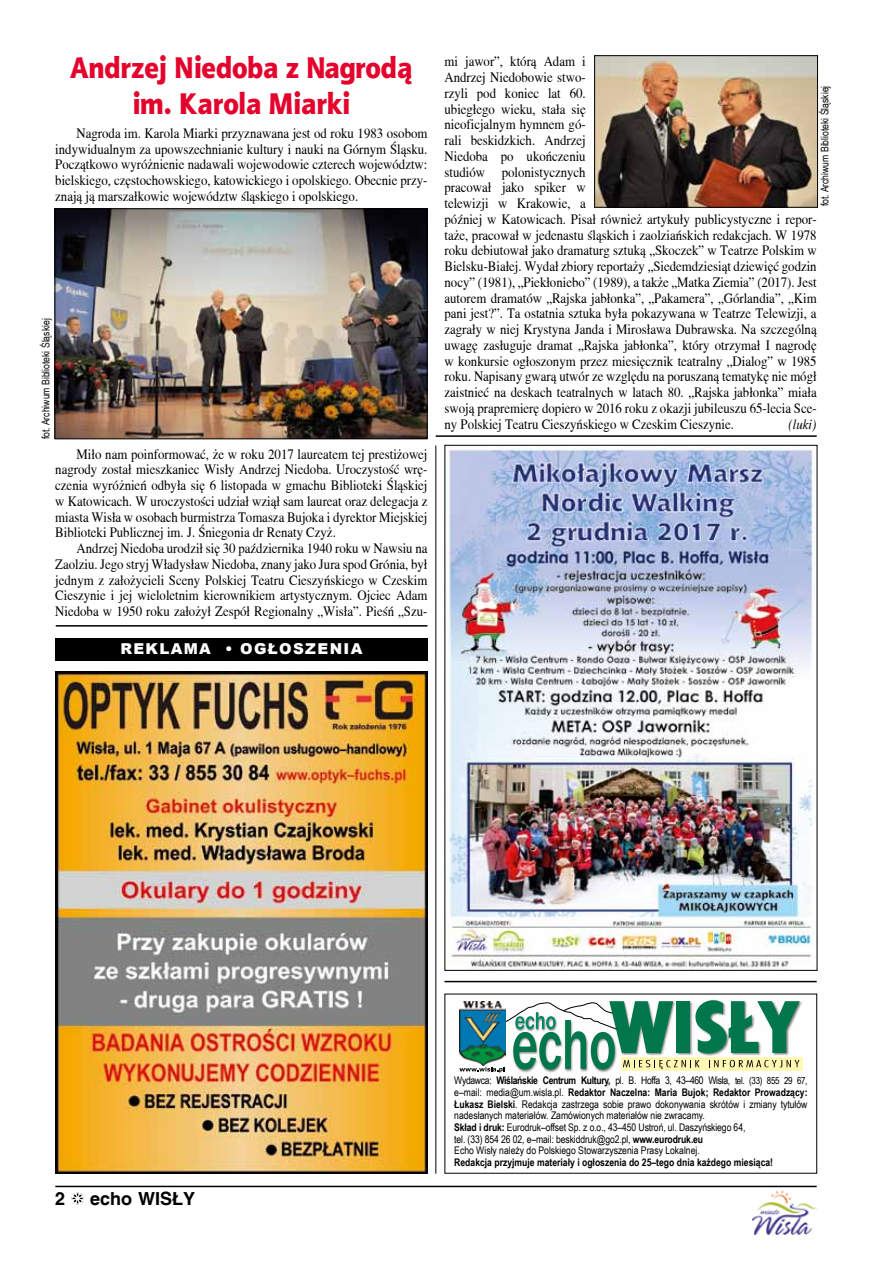
<style>
.page{position:relative;width:872px;height:1263px;background:#fff}
.page>*{position:absolute;margin:0;border:0;box-sizing:border-box;transform-origin:0 0}
.t1{font:30px/36px "Aerton TTEFN Black";color:#e4032c;text-align:center;scale:.9 1}
.t2{font:700 18px "Switzerland";color:#000}
.t3{font:900 15px "Arial";letter-spacing:.09em;color:#fff}
.t4{font:14.25px/15.8px "Toronto";color:#000;text-align:justify;scale:.9 1}
.t5{font:italic 14.25px "Toronto";color:#000;scale:.9 1}
.t6{font:10.5px/11.7px "Arial Narrow";color:#000}
.t7{font:700 10.5px "Arial Narrow";color:#000}
.s1{font-weight:700}
.s2{font-size:9.75px}
</style>
<div class="page">
<svg style="left:71px;top:1192px;width:13px;height:13px"></svg>
<hr style="left:55px;top:1186px;width:761px;height:1px;background:#000">
<div style="left:55px;top:638px;width:372px;height:22px;background:#000"></div>
<img style="left:753px;top:1191px;width:63px;height:43px">
<svg style="left:459px;top:999px;width:340px;height:73px"></svg>
<img style="left:459px;top:1001px;width:46px;height:64px">
<img style="left:55px;top:672px;width:372px;height:502px">
<hr style="left:56px;top:625px;width:371px;height:2px;background:#000">
<hr style="left:444px;top:981px;width:372px;height:1px;background:#000">
<hr style="left:435px;top:445px;width:1px;height:729px;background:#000">
<img style="left:446px;top:448px;width:369px;height:521px">
<hr style="left:436px;top:435px;width:380px;height:2px;background:#000">
<img style="left:57px;top:210px;width:368px;height:227px">
<div style="left:55px;top:208px;width:372px;height:231px;border:1px solid #000"></div>
<img style="left:596px;top:57px;width:220px;height:149px">
<div style="left:594px;top:55px;width:224px;height:153px;border:1px solid #000"></div>
<h1 class="t1" style="left:70px;top:49px;width:382px">Andrzej Niedoba z Nagrodą im. Karola Miarki</h1>
<p class="t4" style="left:55px;top:125px;width:415px;text-indent:21px">Nagroda im. Karola Miarki przyznawana jest od roku 1983 osobom indywidualnym za upowszechnianie kultury i nauki na Górnym Śląsku.<br>Początkowo wyróżnienie nadawali wojewodowie czterech województw: bielskiego, częstochowskiego, katowickiego i opolskiego. Obecnie przy&shy;znają ją marszałkowie województw śląskiego i opolskiego.</p>
<p class="t6" style="left:40px;top:439px;width:122px;rotate:-90deg">fot. Archiwum Biblioteki Śląskiej</p>
<p class="t4" style="left:55px;top:446px;width:415px;text-indent:21px">Miło nam poinformować, że w roku 2017 laureatem tej prestiżowej nagrody został mieszkaniec Wisły Andrzej Niedoba. Uroczystość wrę&shy;czenia wyróżnień odbyła się 6 listopada w gmachu Biblioteki Śląskiej w Katowicach. W uroczystości udział wziął sam laureat oraz delegacja z miasta Wisła w osobach burmistrza Tomasza Bujoka i dyrektor Miejskiej Biblioteki Publicznej im. J. Śniegonia dr Renaty Czyż.</p>
<p class="t4" style="left:55px;top:540px;width:415px;text-indent:21px">Andrzej Niedoba urodził się 30 października 1940 roku w Nawsiu na Zaolziu. Jego stryj Władysław Niedoba, znany jako Jura spod Grónia, był jednym z założycieli Sceny Polskiej Teatru Cieszyńskiego w Czeskim Cieszynie i jej wieloletnim kierownikiem artystycznym. Ojciec Adam Niedoba w 1950 roku założył Zespół Regionalny „Wisła”. Pieśń „Szu-</p>
<p class="t3" style="left:120px;top:638px;width:243px">REKLAMA • OGŁOSZENIA</p>
<p class="t4" style="left:444px;top:54px;width:415px;text-align:left">mi jawor”, którą Adam i<br>Andrzej Niedobowie stwo-<br>rzyli pod koniec lat 60.<br>ubiegłego wieku, stała się<br>nieoficjalnym hymnem gó-<br>rali beskidzkich. Andrzej<br>Niedoba po ukończeniu<br>studiów polonistycznych<br>pracował jako spiker w<br>telewizji w Krakowie, a<br>później w Katowicach. Pisał również artykuły publicystyczne i repor&shy;taże, pracował w jedenastu śląskich i zaolziańskich redakcjach. W 1978 roku debiutował jako dramaturg sztuką „Skoczek” w Teatrze Polskim w Bielsku-Białej. Wydał zbiory reportaży „Siedemdziesiąt dziewięć godzin nocy” (1981), „Piekłoniebo” (1989), a także „Matka Ziemia” (2017). Jest autorem dramatów „Rajska jabłonka”, „Pakamera”, „Górlandia”, „Kim pani jest?”. Ta ostatnia sztuka była pokazywana w Teatrze Telewizji, a zagrały w niej Krystyna Janda i Mirosława Dubrawska. Na szczególną uwagę zasługuje dramat „Rajska jabłonka”, który otrzymał I nagrodę w konkursie ogłoszonym przez miesięcznik teatralny „Dialog” w 1985 roku. Napisany gwarą utwór ze względu na poruszaną tematykę nie mógł zaistnieć na deskach teatralnych w latach 80. „Rajska jabłonka” miała swoją prapremierę dopiero w 2016 roku z okazji jubileuszu 65-lecia Sce&shy;ny Polskiej Teatru Cieszyńskiego w Czeskim Cieszynie.</p>
<p class="t6" style="left:818px;top:206px;width:122px;rotate:-90deg">fot. Archiwum Biblioteki Śląskiej</p>
<p class="t5" style="left:788px;top:416px;width:32px">(luki)</p>
<p class="t2" style="left:55px;top:1187px;width:12px">2</p>
<p class="t2" style="left:90px;top:1187px;width:107px">echo WISŁY</p>
<p class="t6" style="left:454px;top:1074px;width:355px">Wydawca: <span class="s1">Wiślańskie Centrum Kultury,</span> pl. B. Hoffa 3, 43–460 Wisła, <span class="s2">tel. (33) 855 29 67, </span>e–mail: media@um.wisla.pl. <span class="s1">Redaktor Naczelna: Maria Bujok; Redaktor Prowadzący:<br>Łukasz Bielski</span>. Redakcja zastrzega sobie prawo dokonywania skrótów i zmiany tytułów nadesłanych materiałów. Zamówionych materiałów nie zwracamy.<br><span class="s1">Skład i druk:</span> Eurodruk–offset Sp. z o.o., 43–450 Ustroń, ul. Daszyńskiego 64,<br>tel. (33) 854 26 02, e–mail: beskiddruk@go2.pl, <span class="s1">www.eurodruk.eu<br></span>Echo Wisły należy do Polskiego Stowarzyszenia Prasy Lokalnej.</p>
<p class="t7" style="left:454px;top:1154px;width:320px">Redakcja przyjmuje materiały i ogłoszenia do 25–tego dnia każdego miesiąca!</p>
</div>
